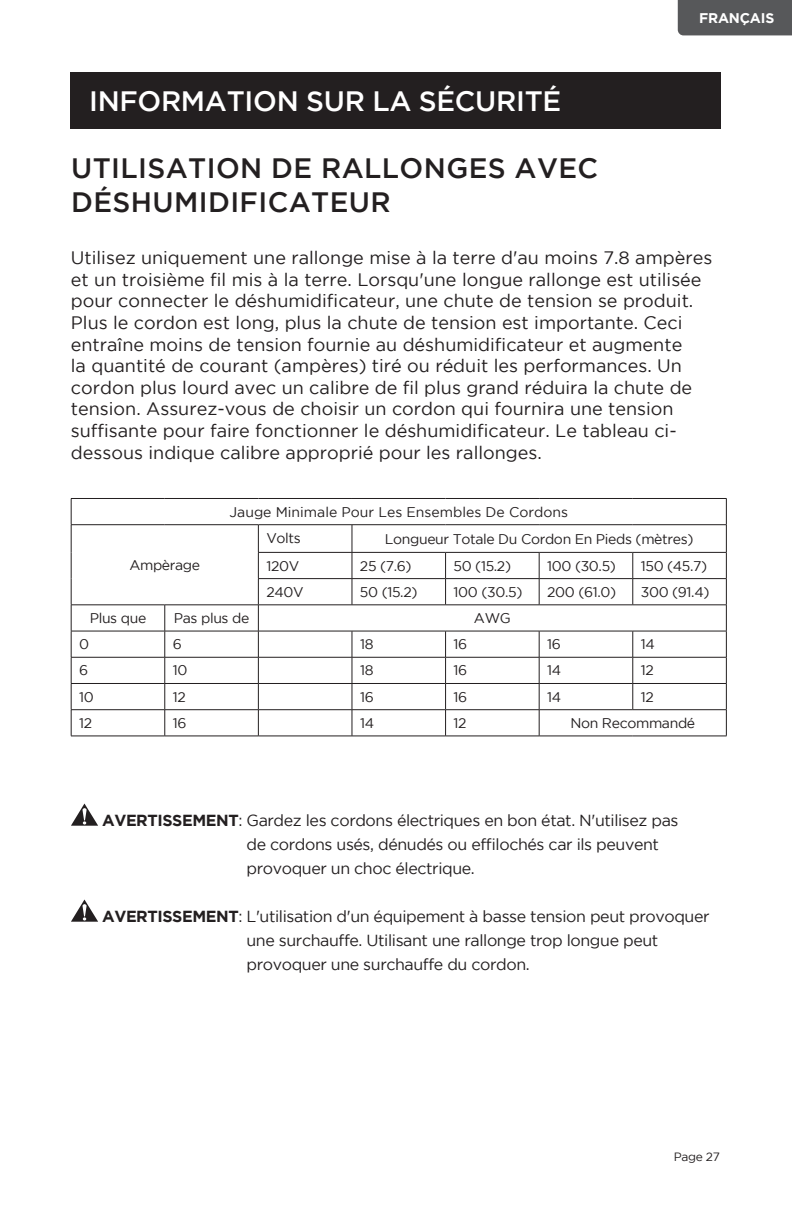
<style>
.page{position:relative;width:792px;height:1224px;background:#fff}
.page>*{position:absolute;margin:0;border:0;box-sizing:border-box;transform-origin:0 0}
.t1{font:500 28px/33.6px "Gotham";letter-spacing:.015em;color:#231f20}
.t2{font:500 28px "Gotham";letter-spacing:-.01em;color:#fff}
.t3{font:18px/21.6px "Gotham";color:#231f20}
.t4{font:16px/24px "Gotham";letter-spacing:-.025em;color:#231f20}
.t5{font:14px "Gotham";letter-spacing:-.025em;color:#231f20}
.t6{font:14px "Gotham";color:#231f20}
.t7{font:700 14px "Gotham";letter-spacing:-.01em;color:#fff}
.t8{font:12px "Gotham";letter-spacing:-.025em;color:#231f20}
.s1{font-weight:700}
</style>
<div class="page">
<div style="left:678px;top:0;width:114px;height:35px;background:#57585a"></div>
<div style="left:71px;top:72px;width:650px;height:57px;background:#231f20"></div>
<svg style="left:71px;top:804px;width:27px;height:22px"></svg>
<svg style="left:71px;top:900px;width:27px;height:22px"></svg>
<hr style="left:71px;top:498px;width:94px;height:1px;background:#231f20">
<hr style="left:165px;top:498px;width:93px;height:1px;background:#231f20">
<hr style="left:258px;top:498px;width:94px;height:1px;background:#231f20">
<hr style="left:352px;top:498px;width:94px;height:1px;background:#231f20">
<hr style="left:446px;top:498px;width:93px;height:1px;background:#231f20">
<hr style="left:539px;top:498px;width:94px;height:1px;background:#231f20">
<hr style="left:633px;top:498px;width:94px;height:1px;background:#231f20">
<hr style="left:71px;top:524px;width:94px;height:1px;background:#231f20">
<hr style="left:165px;top:524px;width:93px;height:1px;background:#231f20">
<hr style="left:258px;top:524px;width:94px;height:1px;background:#231f20">
<hr style="left:352px;top:524px;width:94px;height:1px;background:#231f20">
<hr style="left:446px;top:524px;width:93px;height:1px;background:#231f20">
<hr style="left:539px;top:524px;width:94px;height:1px;background:#231f20">
<hr style="left:633px;top:524px;width:94px;height:1px;background:#231f20">
<hr style="left:258px;top:552px;width:94px;height:1px;background:#231f20">
<hr style="left:352px;top:552px;width:94px;height:1px;background:#231f20">
<hr style="left:446px;top:552px;width:93px;height:1px;background:#231f20">
<hr style="left:539px;top:552px;width:94px;height:1px;background:#231f20">
<hr style="left:633px;top:552px;width:94px;height:1px;background:#231f20">
<hr style="left:258px;top:578px;width:94px;height:1px;background:#231f20">
<hr style="left:352px;top:578px;width:94px;height:1px;background:#231f20">
<svg style="left:352px;top:525px;width:1px;height:79px"></svg>
<hr style="left:446px;top:578px;width:93px;height:1px;background:#231f20">
<svg style="left:445px;top:553px;width:1px;height:51px"></svg>
<hr style="left:539px;top:578px;width:94px;height:1px;background:#231f20">
<svg style="left:539px;top:553px;width:1px;height:51px"></svg>
<hr style="left:633px;top:578px;width:94px;height:1px;background:#231f20">
<svg style="left:632px;top:553px;width:1px;height:51px"></svg>
<hr style="left:71px;top:604px;width:94px;height:1px;background:#231f20">
<hr style="left:165px;top:604px;width:93px;height:1px;background:#231f20">
<hr style="left:258px;top:604px;width:94px;height:1px;background:#231f20">
<hr style="left:352px;top:604px;width:94px;height:1px;background:#231f20">
<hr style="left:446px;top:604px;width:93px;height:1px;background:#231f20">
<hr style="left:539px;top:604px;width:94px;height:1px;background:#231f20">
<hr style="left:633px;top:604px;width:94px;height:1px;background:#231f20">
<hr style="left:71px;top:631px;width:94px;height:1px;background:#231f20">
<hr style="left:165px;top:631px;width:93px;height:1px;background:#231f20">
<hr style="left:258px;top:631px;width:94px;height:1px;background:#231f20">
<hr style="left:352px;top:631px;width:94px;height:1px;background:#231f20">
<hr style="left:446px;top:631px;width:93px;height:1px;background:#231f20">
<hr style="left:539px;top:631px;width:94px;height:1px;background:#231f20">
<hr style="left:633px;top:631px;width:94px;height:1px;background:#231f20">
<hr style="left:71px;top:657px;width:94px;height:1px;background:#231f20">
<hr style="left:165px;top:657px;width:93px;height:1px;background:#231f20">
<hr style="left:258px;top:657px;width:94px;height:1px;background:#231f20">
<hr style="left:352px;top:657px;width:94px;height:1px;background:#231f20">
<hr style="left:446px;top:657px;width:93px;height:1px;background:#231f20">
<hr style="left:539px;top:657px;width:94px;height:1px;background:#231f20">
<hr style="left:633px;top:657px;width:94px;height:1px;background:#231f20">
<hr style="left:71px;top:683px;width:94px;height:1px;background:#231f20">
<hr style="left:165px;top:683px;width:93px;height:1px;background:#231f20">
<hr style="left:258px;top:683px;width:94px;height:1px;background:#231f20">
<hr style="left:352px;top:683px;width:94px;height:1px;background:#231f20">
<hr style="left:446px;top:683px;width:93px;height:1px;background:#231f20">
<hr style="left:539px;top:683px;width:94px;height:1px;background:#231f20">
<hr style="left:633px;top:683px;width:94px;height:1px;background:#231f20">
<svg style="left:632px;top:631px;width:1px;height:78px"></svg>
<hr style="left:71px;top:709px;width:94px;height:1px;background:#231f20">
<svg style="left:71px;top:499px;width:1px;height:237px"></svg>
<hr style="left:165px;top:709px;width:93px;height:1px;background:#231f20">
<svg style="left:164px;top:605px;width:1px;height:131px"></svg>
<hr style="left:258px;top:709px;width:94px;height:1px;background:#231f20">
<svg style="left:258px;top:525px;width:1px;height:211px"></svg>
<hr style="left:352px;top:709px;width:94px;height:1px;background:#231f20">
<svg style="left:352px;top:631px;width:1px;height:105px"></svg>
<hr style="left:446px;top:709px;width:93px;height:1px;background:#231f20">
<svg style="left:445px;top:631px;width:1px;height:105px"></svg>
<hr style="left:539px;top:709px;width:94px;height:1px;background:#231f20">
<svg style="left:539px;top:631px;width:1px;height:105px"></svg>
<hr style="left:633px;top:709px;width:94px;height:1px;background:#231f20">
<svg style="left:726px;top:499px;width:1px;height:237px"></svg>
<hr style="left:71px;top:736px;width:94px;height:1px;background:#231f20">
<hr style="left:165px;top:736px;width:93px;height:1px;background:#231f20">
<hr style="left:258px;top:736px;width:94px;height:1px;background:#231f20">
<hr style="left:352px;top:736px;width:94px;height:1px;background:#231f20">
<hr style="left:446px;top:736px;width:93px;height:1px;background:#231f20">
<hr style="left:539px;top:736px;width:94px;height:1px;background:#231f20">
<hr style="left:633px;top:736px;width:94px;height:1px;background:#231f20">
<h1 class="t2" style="left:89px;top:85px;width:474px">INFORMATION SUR LA SÉCURITÉ</h1>
<p class="t7" style="left:699px;top:10px;width:77px">FRANÇAIS</p>
<h1 class="t1" style="left:71px;top:151px;width:529px">UTILISATION DE RALLONGES AVEC<br>DÉSHUMIDIFICATEUR</h1>
<p class="t3" style="left:71px;top:247px;width:643px">Utilisez uniquement une rallonge mise à la terre d'au moins 7.8 ampères et un troisième fil mis à la terre. Lorsqu'une longue rallonge est utilisée pour connecter le déshumidificateur, une chute de tension se produit.<br>Plus le cordon est long, plus la chute de tension est importante. Ceci entraîne moins de tension fournie au déshumidificateur et augmente<br>la quantité de courant (ampères) tiré ou réduit les performances. Un cordon plus lourd avec un calibre de fil plus grand réduira la chute de tension. Assurez-vous de choisir un cordon qui fournira une tension suffisante pour faire fonctionner le déshumidificateur. Le tableau ci&shy;dessous indique calibre approprié pour les rallonges.</p>
<p class="t5" style="left:129px;top:557px;width:72px">Ampèrage</p>
<p class="t6" style="left:230px;top:504px;width:340px">Jauge Minimale Pour Les Ensembles De Cordons</p>
<p class="t5" style="left:266px;top:530px;width:36px">Volts</p>
<p class="t5" style="left:385px;top:531px;width:310px">Longueur Totale Du Cordon En Pieds (mètres)</p>
<p class="t5" style="left:266px;top:558px;width:34px">120V</p>
<p class="t5" style="left:360px;top:558px;width:53px">25 (7.6)</p>
<p class="t5" style="left:454px;top:558px;width:59px">50 (15.2)</p>
<p class="t5" style="left:547px;top:558px;width:70px">100 (30.5)</p>
<p class="t5" style="left:641px;top:558px;width:68px">150 (45.7)</p>
<p class="t5" style="left:266px;top:584px;width:39px">240V</p>
<p class="t5" style="left:360px;top:584px;width:59px">50 (15.2)</p>
<p class="t5" style="left:454px;top:584px;width:70px">100 (30.5)</p>
<p class="t5" style="left:547px;top:584px;width:71px">200 (61.0)</p>
<p class="t5" style="left:641px;top:584px;width:70px">300 (91.4)</p>
<p class="t5" style="left:90px;top:610px;width:58px">Plus que</p>
<p class="t5" style="left:174px;top:610px;width:77px">Pas plus de</p>
<p class="t5" style="left:474px;top:610px;width:38px">AWG</p>
<p class="t5" style="left:79px;top:637px;width:12px">0</p>
<p class="t5" style="left:173px;top:637px;width:11px">6</p>
<p class="t5" style="left:360px;top:637px;width:15px">18</p>
<p class="t5" style="left:454px;top:637px;width:15px">16</p>
<p class="t5" style="left:547px;top:637px;width:15px">16</p>
<p class="t5" style="left:641px;top:637px;width:16px">14</p>
<p class="t5" style="left:79px;top:663px;width:11px">6</p>
<p class="t5" style="left:173px;top:663px;width:16px">10</p>
<p class="t5" style="left:360px;top:663px;width:15px">18</p>
<p class="t5" style="left:454px;top:663px;width:15px">16</p>
<p class="t5" style="left:547px;top:663px;width:16px">14</p>
<p class="t5" style="left:641px;top:663px;width:15px">12</p>
<p class="t5" style="left:79px;top:689px;width:16px">10</p>
<p class="t5" style="left:173px;top:689px;width:15px">12</p>
<p class="t5" style="left:360px;top:689px;width:15px">16</p>
<p class="t5" style="left:454px;top:689px;width:15px">16</p>
<p class="t5" style="left:547px;top:689px;width:16px">14</p>
<p class="t5" style="left:641px;top:689px;width:15px">12</p>
<p class="t5" style="left:79px;top:715px;width:15px">12</p>
<p class="t5" style="left:173px;top:715px;width:15px">16</p>
<p class="t5" style="left:360px;top:715px;width:16px">14</p>
<p class="t5" style="left:454px;top:715px;width:15px">12</p>
<p class="t5" style="left:570px;top:715px;width:126px">Non Recommandé</p>
<p class="t4" style="left:247px;top:808px;width:434px;text-indent:-144px"><span class="s1">AVERTISSEMENT</span>: Gardez les cordons électriques en bon état. N'utilisez pas de cordons usés, dénudés ou effilochés car ils peuvent provoquer un choc électrique.</p>
<p class="t4" style="left:247px;top:904px;width:465px;text-indent:-144px"><span class="s1">AVERTISSEMENT</span>: L'utilisation d'un équipement à basse tension peut provoquer une surchauffe. Utilisant une rallonge trop longue peut provoquer une surchauffe du cordon.</p>
<p class="t8" style="left:674px;top:1150px;width:48px">Page 27</p>
</div>
